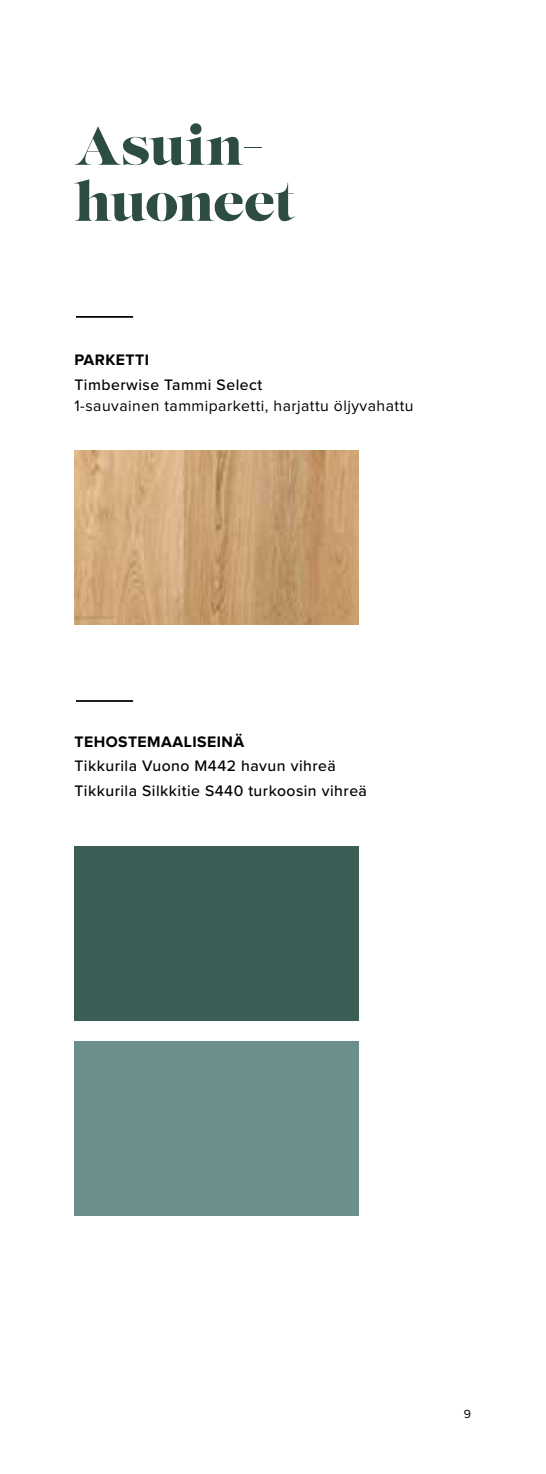
<style>
.page{position:relative;width:546px;height:1474px;background:#fff}
.page>*{position:absolute;margin:0;border:0;box-sizing:border-box;transform-origin:0 0}
.t1{font:52.5px/56px "Lust";letter-spacing:-.015em;color:#2d4d44}
.t2{font:500 15.75px/24.5px "Proxima Nova";letter-spacing:.03em;color:#000}
.t3{font:15.75px "Proxima Nova";letter-spacing:.03em;color:#000}
.t4{font:700 15.75px "Proxima Nova";letter-spacing:.03em;color:#000}
.t5{font:12.25px "Proxima Nova";color:#000}
</style>
<div class="page">
<img style="left:74px;top:450px;width:284px;height:175px">
<div style="left:74px;top:846px;width:284px;height:175px;background:#3b5f57"></div>
<div style="left:74px;top:1040px;width:284px;height:175px;background:#6a8f8c"></div>
<hr style="left:76px;top:316px;width:57px;height:2px;background:#000">
<hr style="left:76px;top:700px;width:57px;height:2px;background:#000">
<h1 class="t1" style="left:74px;top:121px;width:221px">Asuin&shy;huoneet</h1>
<p class="t4" style="left:74px;top:353px;width:76px">PARKETTI</p>
<p class="t2" style="left:74px;top:371px;width:189px">Timberwise Tammi Select</p>
<p class="t3" style="left:74px;top:398px;width:340px">1-sauvainen tammiparketti, harjattu öljyvahattu</p>
<p class="t4" style="left:74px;top:734px;width:171px">TEHOSTEMAALISEINÄ</p>
<p class="t2" style="left:74px;top:753px;width:294px">Tikkurila Vuono M442 havun vihreä<br>Tikkurila Silkkitie S440 turkoosin vihreä</p>
<p class="t5" style="left:463px;top:1407px;width:9px">9</p>
</div>
